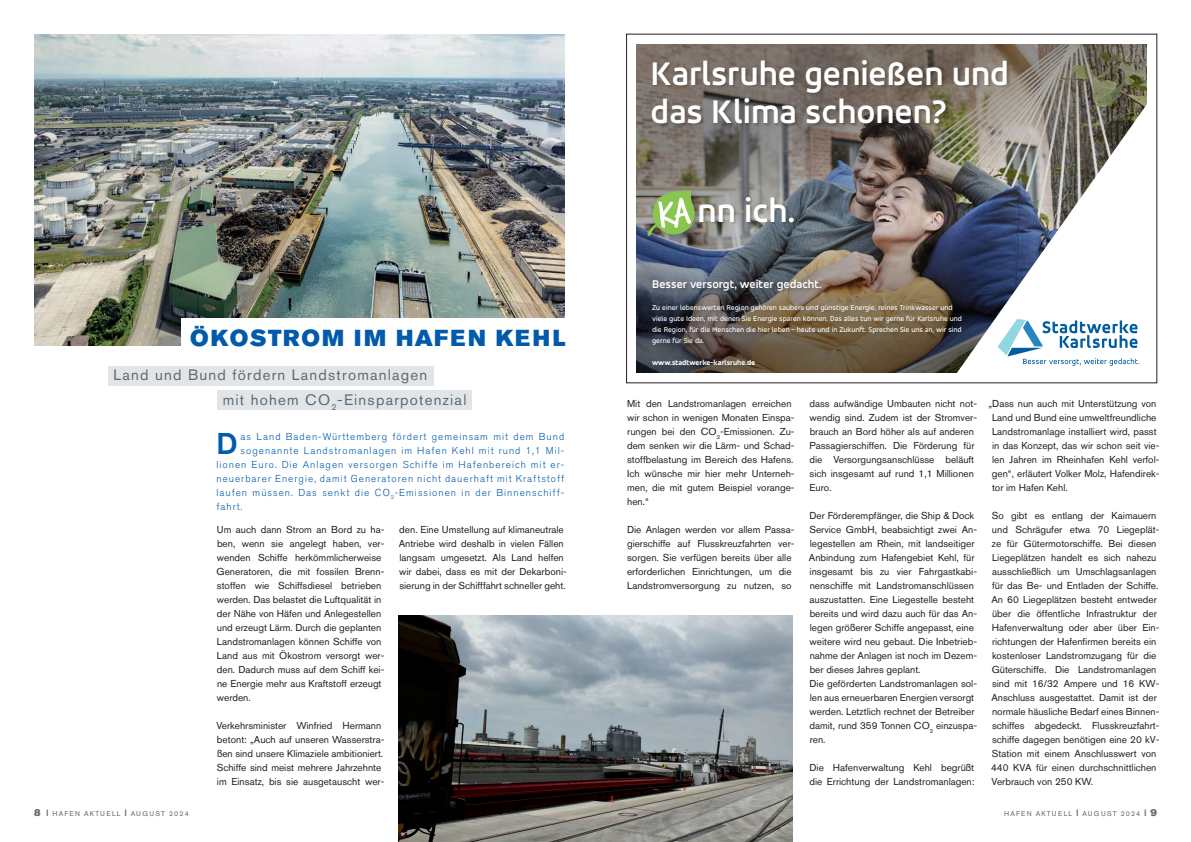
<style>
.page{position:relative;width:1191px;height:842px;background:#fff}
.page>*{position:absolute;margin:0;border:0;box-sizing:border-box;transform-origin:0 0}
.t1{font:700 35px/38.4px "Accord Alternate";color:#fff}
.t2{font:500 29.8px "Akzidenz Grotesk BE";color:#015aaa}
.t3{font:23px "Akzidenz Grotesk BE Super";letter-spacing:.08em;color:#015aaa}
.t4{font:15px/24.8px "Akzidenz Grotesk BE";letter-spacing:.08em;color:#5f696f}
.t5{font:700 12px "Accord";color:#fff}
.t6{font:10px/14px "Akzidenz Grotesk BE";color:#231f20}
.t7{font:300 10px "Akzidenz Grotesk BE";letter-spacing:.1em;color:#015aaa}
.t8{font:500 7.5px/11px "Accord";color:#fff}
.t9{font:800 7.5px "Accord";color:#fff}
.t10{font:7px "Akzidenz Grotesk BE";letter-spacing:.16em;color:#5f696f}
.t11{font:7px "Akzidenz Grotesk BE Super";color:#5f696f}
.s1{font-family:"Akzidenz Grotesk BE Super";font-size:10px}
.s2{font-family:"Akzidenz Grotesk BE Super"}
.s3{font-size:10px}
</style>
<div class="page">
<img style="left:636px;top:44px;width:510px;height:311px">
<img style="left:949px;top:90px;width:198px;height:283px">
<svg style="left:997px;top:319px;width:142px;height:47px"></svg>
<div style="left:646px;top:189px;width:57px;height:55px;background:#231f20;opacity:.3"></div>
<svg style="left:647px;top:190px;width:48px;height:47px"></svg>
<div style="left:699px;top:196px;width:99px;height:31px;background:#231f20;opacity:.3"></div>
<div style="left:651px;top:59px;width:360px;height:69px;background:#231f20;opacity:.3"></div>
<div style="left:651px;top:279px;width:315px;height:92px;background:#231f20;opacity:.3"></div>
<img style="left:34px;top:34px;width:530px;height:312px">
<img style="left:399px;top:616px;width:393px;height:226px">
<div style="left:108px;top:366px;width:325px;height:20px;background:#e1e5e7"></div>
<div style="left:217px;top:390px;width:255px;height:20px;background:#e1e5e7"></div>
<div style="left:182px;top:318px;width:393px;height:33px;background:#fff"></div>
<h1 class="t1" style="left:650px;top:53px;width:360px">Karlsruhe genießen und das Klima schonen?</h1>
<h3 class="t3" style="left:190px;top:325px;width:377px">ÖKOSTROM IM HAFEN KEHL</h3>
<h3 class="t4" style="left:223px;top:363px;width:245px;text-indent:-109px">Land und Bund fördern Landstromanlagen<br>mit hohem CO<sub>2</sub>-Einsparpotenzial</h3>
<h2 class="t2" style="left:216px;top:425px;width:23px">D</h2>
<p class="t7" style="left:240px;top:431px;width:325px">as Land Baden-Württemberg fördert gemeinsam mit dem Bund</p>
<p class="t7" style="left:240px;top:445px;width:325px">sogenannte Landstromanlagen im Hafen Kehl mit rund 1,1 Mil-</p>
<p class="t7" style="left:216px;top:459px;width:349px">lionen Euro. Die Anlagen versorgen Schiffe im Hafenbereich mit er-</p>
<p class="t7" style="left:216px;top:473px;width:349px">neuerbarer Energie, damit Generatoren nicht dauerhaft mit Kraftstoff</p>
<p class="t7" style="left:216px;top:487px;width:349px">laufen müssen. Das senkt die CO<sub>2</sub>-Emissionen in der Binnenschiff-</p>
<p class="t7" style="left:216px;top:501px;width:28px">fahrt.</p>
<p class="t6" style="left:217px;top:523px;width:169px">Um auch dann Strom an Bord zu ha&shy;ben, wenn sie angelegt haben, ver&shy;wenden Schiffe herkömmlicherweise Generatoren, die mit fossilen Brenn&shy;stoffen wie Schiffsdiesel betrieben werden. Das belastet die Luftqualität in der Nähe von Häfen und Anlegestellen und erzeugt Lärm. Durch die geplanten Landstromanlagen können Schiffe von Land aus mit Ökostrom versorgt wer&shy;den. Dadurch muss auf dem Schiff kei&shy;ne Energie mehr aus Kraftstoff erzeugt werden.</p>
<p class="t6" style="left:216px;top:719px;width:169px">Verkehrsminister Winfried Hermann betont: „Auch auf unseren Wasserstra&shy;ßen sind unsere Klimaziele ambitioniert.<br>Schiffe sind meist mehrere Jahrzehnte im Einsatz, bis sie ausgetauscht wer-</p>
<p class="t6" style="left:399px;top:523px;width:170px">den. Eine Umstellung auf klimaneutrale Antriebe wird deshalb in vielen Fällen langsam umgesetzt. Als Land helfen wir dabei, dass es mit der Dekarboni&shy;sierung in der Schifffahrt schneller geht.</p>
<h1 class="t1" style="left:697px;top:191px;width:99px">nn ich.</h1>
<p class="t5" style="left:652px;top:277px;width:171px">Besser versorgt, weiter gedacht.</p>
<p class="t8" style="left:652px;top:302px;width:311px">Zu einer lebenswerten Region gehören saubere und günstige Energie, reines Trinkwasser und viele gute Ideen, mit denen Sie Energie sparen können. Das alles tun wir gerne für Karlsruhe und die Region, für die Menschen die hier leben – heute und in Zukunft. Sprechen Sie uns an, wir sind gerne für Sie da.</p>
<p class="t9" style="left:652px;top:358px;width:105px">www.stadtwerke-karlsruhe.de</p>
<p class="t6" style="left:627px;top:397px;width:169px">Mit den Landstromanlagen erreichen wir schon in wenigen Monaten Einspa&shy;rungen bei den CO<sub>2</sub>-Emissionen. Zu&shy;dem senken wir die Lärm- und Schad&shy;stoffbelastung im Bereich des Hafens.<br>Ich wünsche mir hier mehr Unterneh&shy;men, die mit gutem Beispiel vorange&shy;hen.“</p>
<p class="t6" style="left:627px;top:523px;width:169px">Die Anlagen werden vor allem Passa&shy;gierschiffe auf Flusskreuzfahrten ver&shy;sorgen. Sie verfügen bereits über alle erforderlichen Einrichtungen, um die Landstromversorgung zu nutzen, so</p>
<p class="t6" style="left:809px;top:397px;width:169px">dass aufwändige Umbauten nicht not&shy;wendig sind. Zudem ist der Stromver&shy;brauch an Bord höher als auf anderen<br>Passagierschiffen. Die Förderung für die Versorgungsanschlüsse beläuft sich insgesamt auf rund 1,1 Millionen<br>Euro.</p>
<p class="t6" style="left:809px;top:509px;width:170px">Der Förderempfänger, die Ship &amp; Dock Service GmbH, beabsichtigt zwei An&shy;legestellen am Rhein, mit landseitiger Anbindung zum Hafengebiet Kehl, für insgesamt bis zu vier Fahrgastkabi&shy;nenschiffe mit Landstromanschlüssen auszustatten. Eine Liegestelle besteht bereits und wird dazu auch für das An&shy;legen größerer Schiffe angepasst, eine weitere wird neu gebaut. Die Inbetrieb&shy;nahme der Anlagen ist noch im Dezem&shy;ber dieses Jahres geplant.<br>Die geförderten Landstromanlagen sol&shy;len aus erneuerbaren Energien versorgt werden. Letztlich rechnet der Betreiber damit, rund 359 Tonnen CO<sub>2</sub> einzuspa&shy;ren.</p>
<p class="t6" style="left:809px;top:761px;width:166px">Die Hafenverwaltung Kehl begrüßt die Errichtung der Landstromanlagen:</p>
<p class="t6" style="left:992px;top:397px;width:169px;text-indent:-3px">„Dass nun auch mit Unterstützung von Land und Bund eine umweltfreundliche Landstromanlage installiert wird, passt in das Konzept, das wir schon seit vie&shy;len Jahren im Rheinhafen Kehl verfol&shy;gen“, erläutert Volker Molz, Hafendirek&shy;tor im Hafen Kehl.</p>
<p class="t6" style="left:991px;top:509px;width:170px">So gibt es entlang der Kaimauern und Schrägufer etwa 70 Liegeplät&shy;ze für Gütermotorschiffe. Bei diesen Liegeplätzen handelt es sich nahezu ausschließlich um Umschlagsanlagen für das Be- und Entladen der Schiffe.<br>An 60 Liegeplätzen besteht entweder über die öffentliche Infrastruktur der Hafenverwaltung oder aber über Ein&shy;richtungen der Hafenfirmen bereits ein kostenloser Landstromzugang für die Güterschiffe. Die Landstromanlagen sind mit 16/32 Ampere und 16 KW-Anschluss ausgestattet. Damit ist der normale häusliche Bedarf eines Binnen&shy;schiffes abgedeckt. Flusskreuzfahrt&shy;schiffe dagegen benötigen eine 20 kV-Station mit einem Anschlusswert von 440 KVA für einen durchschnittlichen Verbrauch von 250 KW.</p>
<p class="t10" style="left:34px;top:810px;width:156px"><span class="s1">8</span> <span class="s2">|</span> HAFEN AKTUELL <span class="s2">|</span> AUGUST 2024</p>
<p class="t11" style="left:1144px;top:809px;width:14px">| <span class="s3">9</span></p>
<p class="t10" style="left:1004px;top:810px;width:138px">HAFEN AKTUELL <span class="s2">|</span> AUGUST 2024</p>
</div>
